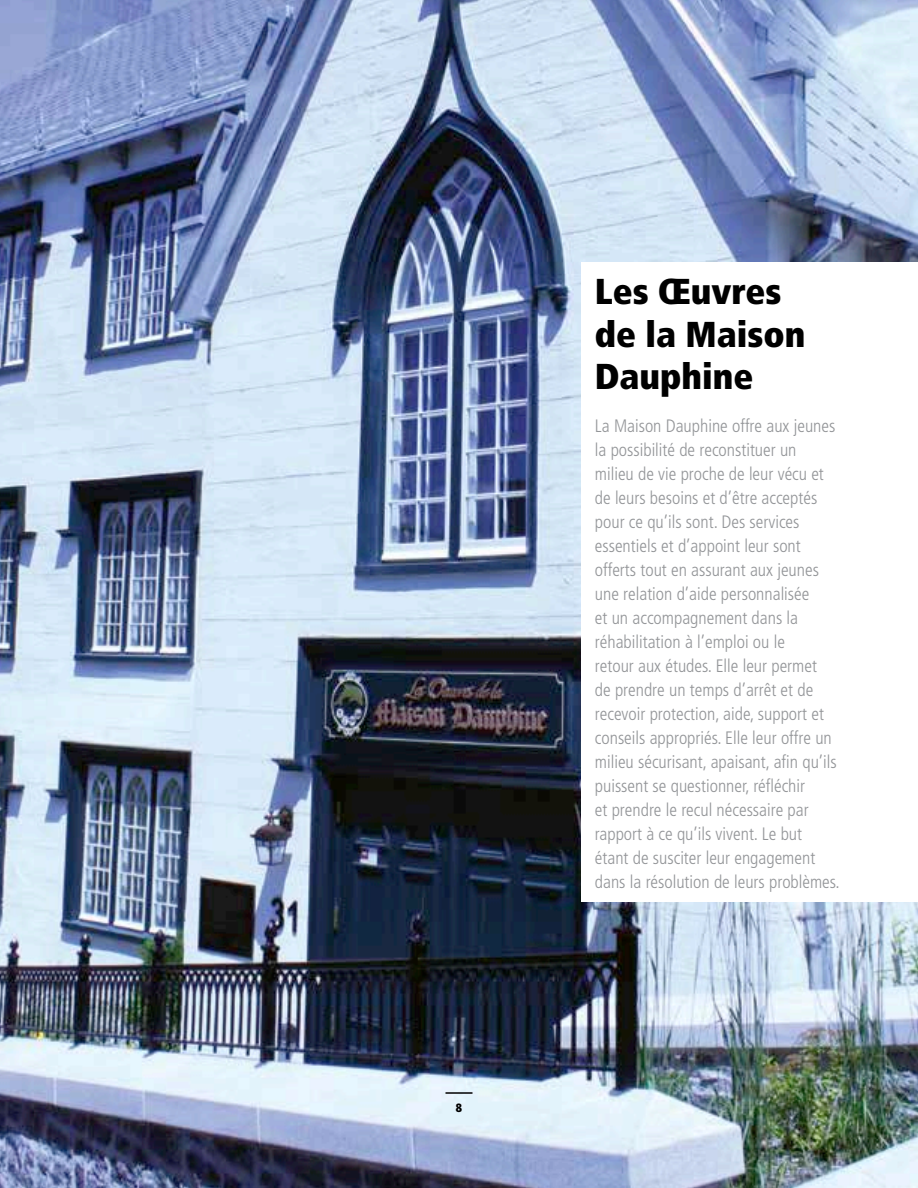
<style>
.page{position:relative;width:918px;height:1188px;background:#fff}
.page>*{position:absolute;margin:0;border:0;box-sizing:border-box;transform-origin:0 0}
.t1{font:900 condensed 36px/42px "Frutiger";color:#000}
.t2{font:300 condensed 18px/24px "Frutiger";color:#939598}
.t3{font:900 condensed 12px "Frutiger";color:#000}
</style>
<div class="page">
<img style="left:0;top:0;width:918px;height:1188px">
<hr style="left:446px;top:1092px;width:26px;height:2px;background:#000">
<div style="left:581px;top:262px;width:337px;height:640px;background:#fff"></div>
<p class="t3" style="left:456px;top:1100px;width:8px">8</p>
<h1 class="t1" style="left:595px;top:271px;width:212px">Les Œuvres de la Maison<br>Dauphine</h1>
<p class="t2" style="left:595px;top:414px;width:246px">La Maison Dauphine offre aux jeunes la possibilité de reconstituer un milieu de vie proche de leur vécu et de leurs besoins et d’être acceptés pour ce qu’ils sont. Des services essentiels et d’appoint leur sont offerts tout en assurant aux jeunes une relation d’aide personnalisée<br>et un accompagnement dans la réhabilitation à l’emploi ou le<br>retour aux études. Elle leur permet<br>de prendre un temps d’arrêt et de recevoir protection, aide, support et conseils appropriés. Elle leur offre un milieu sécurisant, apaisant, afin qu’ils puissent se questionner, réfléchir<br>et prendre le recul nécessaire par rapport à ce qu’ils vivent. Le but étant de susciter leur engagement dans la résolution de leurs problèmes.</p>
</div>
